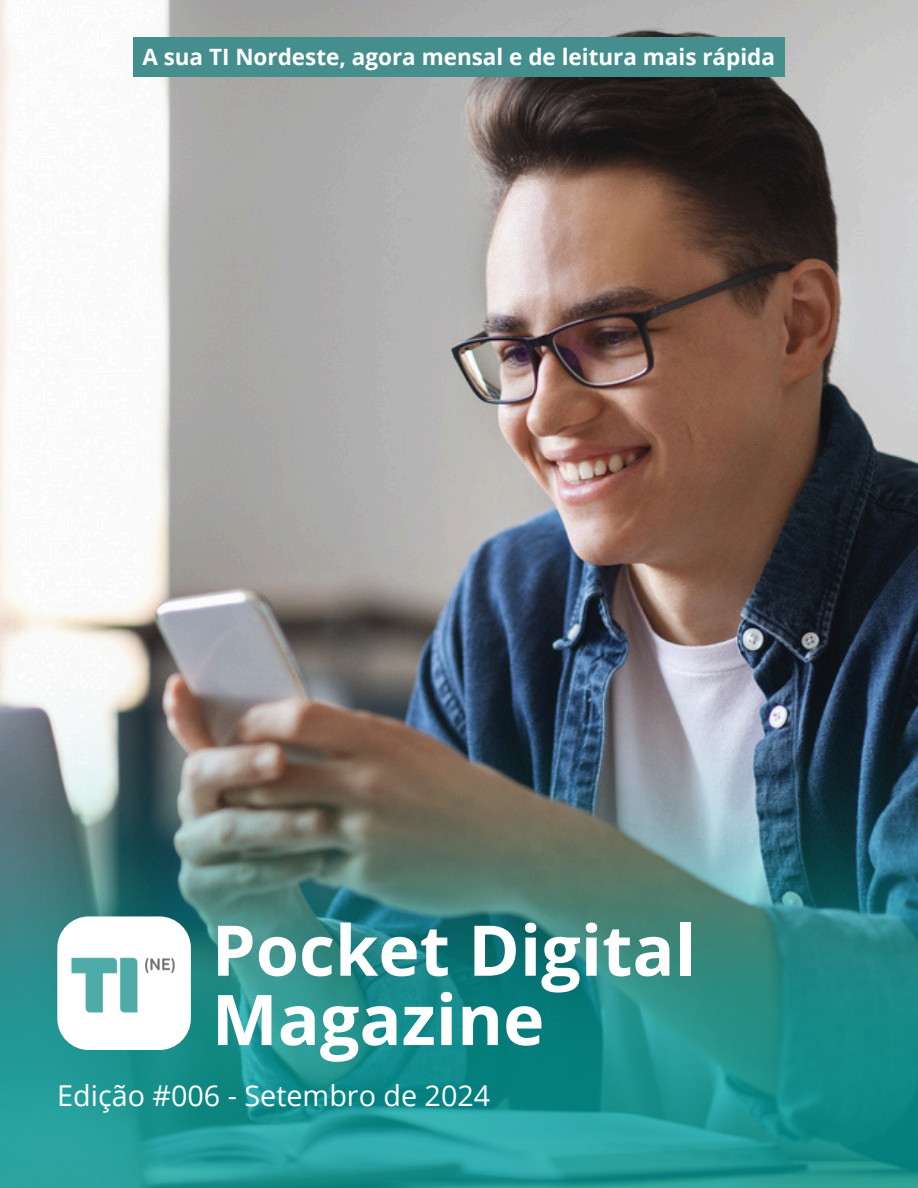
<style>
.page{position:relative;width:918px;height:1188px;background:#fff}
.page>*{position:absolute;margin:0;border:0;box-sizing:border-box;transform-origin:0 0}
.t1{font:700 69.9px/69.3px "Open Sans";color:#fff}
.t2{font:28.65px "Open Sans";color:#fff}
.t3{font:700 22.5px "Open Sans";color:#fff}
</style>
<div class="page">
<img style="left:0;top:0;width:918px;height:1188px">
<div style="left:57px;top:916px;width:134px;height:134px;background:#fff;border-radius:32px"></div>
<img style="left:71px;top:957px;width:104px;height:56px">
<div style="left:133px;top:37px;width:652px;height:39px;background:#448f8d"></div>
<h2 class="t3" style="left:142px;top:41px;width:634px">A sua TI Nordeste, agora mensal e de leitura mais rápida</h2>
<p class="t1" style="left:212px;top:914px;width:486px">Pocket Digital<br>Magazine</p>
<h1 class="t2" style="left:57px;top:1075px;width:435px">Edição #006 - Setembro de 2024</h1>
</div>
